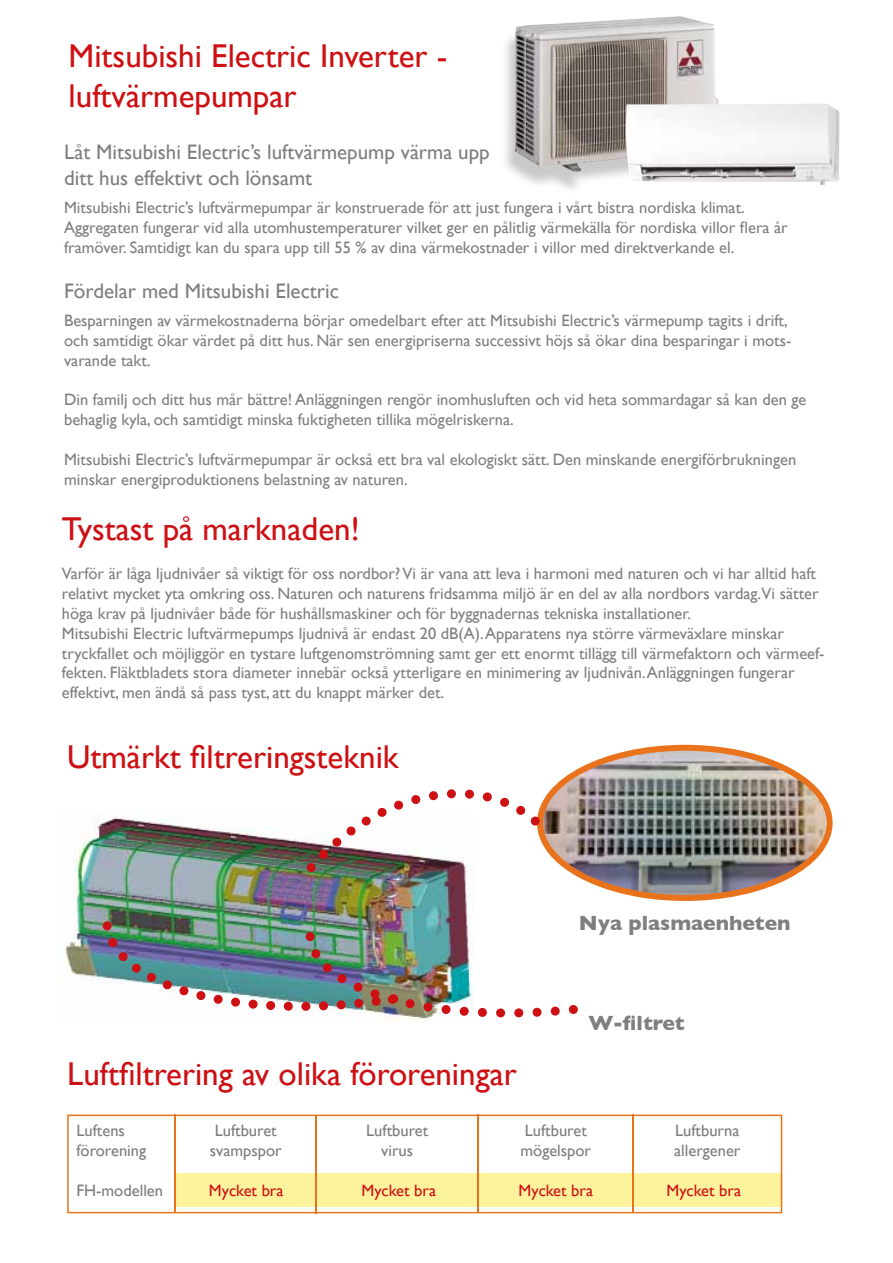
<style>
.page{position:relative;width:893px;height:1263px;background:#fff}
.page>*{position:absolute;margin:0;border:0;box-sizing:border-box;transform-origin:0 0}
.t1{font:33px "Gill Sans";color:#cd1013}
.t2{font:33px/39.6px "Gill Sans";color:#cd1013}
.t3{font:21px/26.5px "Gill Sans";color:#7f7f7f}
.t4{font:700 21px "Gill Sans";color:#7f7f7f}
.t5{font:16.5px/19.8px "Gill Sans";color:#7f7f7f}
.t6{font:16.5px/19.8px "Gill Sans";color:#7f7f7f}
.t7{font:16.5px/19.8px "Gill Sans";color:#7d7d7c}
.t8{font:16.5px "Gill Sans";color:#cd1013}
</style>
<div class="page">
<img style="left:64px;top:817px;width:404px;height:205px">
<img style="left:505px;top:22px;width:214px;height:167px">
<img style="left:515px;top:16px;width:178px;height:156px">
<img style="left:540px;top:745px;width:293px;height:156px">
<svg style="left:307px;top:789px;width:233px;height:83px"></svg>
<img style="left:103px;top:921px;width:475px;height:96px">
<svg style="left:67px;top:1114px;width:715px;height:99px"></svg>
<hr style="left:175px;top:1114px;width:1px;height:99px;background:#e9731c">
<hr style="left:315px;top:1115px;width:1px;height:98px;background:#e9731c">
<hr style="left:478px;top:1115px;width:1px;height:98px;background:#e9731c">
<hr style="left:633px;top:1115px;width:1px;height:98px;background:#e9731c">
<img style="left:625px;top:104px;width:214px;height:81px">
<h1 class="t2" style="left:69px;top:37px;width:380px">Mitsubishi Electric Inverter - luftvärmepumpar</h1>
<p class="t3" style="left:64px;top:139px;width:427px">Låt Mitsubishi Electric’s luftvärmepump värma upp ditt hus effektivt och lönsamt</p>
<p class="t5" style="left:64px;top:198px;width:725px">Mitsubishi Electric’s luftvärmepumpar är konstruerade för att just fungera i vårt bistra nordiska klimat.<br>Aggregaten fungerar vid alla utomhustemperaturer vilket ger en pålitlig värmekälla för nordiska villor flera år framöver. Samtidigt kan du spara upp till 55 % av dina värmekostnader i villor med direktverkande el.</p>
<p class="t3" style="left:64px;top:278px;width:276px">Fördelar med Mitsubishi Electric</p>
<p class="t5" style="left:64px;top:311px;width:729px">Besparningen av värmekostnaderna börjar omedelbart efter att Mitsubishi Electric’s värmepump tagits i drift, och samtidigt ökar värdet på ditt hus. När sen energipriserna successivt höjs så ökar dina besparingar i mots&shy;varande takt.</p>
<p class="t5" style="left:64px;top:390px;width:744px">Din familj och ditt hus mår bättre! Anläggningen rengör inomhusluften och vid heta sommardagar så kan den ge behaglig kyla, och samtidigt minska fuktigheten tillika mögelriskerna.</p>
<p class="t5" style="left:64px;top:450px;width:734px">Mitsubishi Electric’s luftvärmepumpar är också ett bra val ekologiskt sätt. Den minskande energiförbrukningen minskar energiproduktionens belastning av naturen.</p>
<h1 class="t1" style="left:62px;top:509px;width:299px">Tystast på marknaden!</h1>
<p class="t6" style="left:62px;top:564px;width:764px">Varför är låga ljudnivåer så viktigt för oss nordbor? Vi är vana att leva i harmoni med naturen och vi har alltid haft relativt mycket yta omkring oss. Naturen och naturens fridsamma miljö är en del av alla nordbors vardag.Vi sätter höga krav på ljudnivåer både för hushållsmaskiner och för byggnadernas tekniska installationer.<br>Mitsubishi Electric luftvärmepumps ljudnivå är endast 20 dB(A). Apparatens nya större värmeväxlare minskar tryckfallet och möjliggör en tystare luftgenomströmning samt ger ett enormt tillägg till värmefaktorn och värmeef&shy;fekten. Fläktbladets stora diameter innebär också ytterligare en minimering av ljudnivån. Anläggningen fungerar effektivt, men ändå så pass tyst, att du knappt märker det.</p>
<h1 class="t1" style="left:67px;top:737px;width:333px">Utmärkt filtreringsteknik</h1>
<h1 class="t1" style="left:67px;top:1054px;width:451px">Luftfiltrering av olika föroreningar</h1>
<p class="t4" style="left:579px;top:911px;width:213px">Nya plasmaenheten</p>
<p class="t4" style="left:589px;top:1010px;width:98px">W-filtret</p>
<p class="t7" style="left:76px;top:1120px;width:71px">Luftens förorening</p>
<p class="t7" style="left:210px;top:1120px;width:73px">Luftburet svampspor</p>
<p class="t7" style="left:366px;top:1120px;width:64px;text-align:center">Luftburet virus</p>
<p class="t7" style="left:520px;top:1120px;width:72px">Luftburet mögelspor</p>
<p class="t7" style="left:674px;top:1120px;width:68px">Luftburna allergener</p>
<p class="t7" style="left:76px;top:1180px;width:88px">FH-modellen</p>
<p class="t8" style="left:209px;top:1180px;width:76px">Mycket bra</p>
<p class="t8" style="left:361px;top:1180px;width:76px">Mycket bra</p>
<p class="t8" style="left:519px;top:1180px;width:76px">Mycket bra</p>
<p class="t8" style="left:666px;top:1180px;width:76px">Mycket bra</p>
</div>
